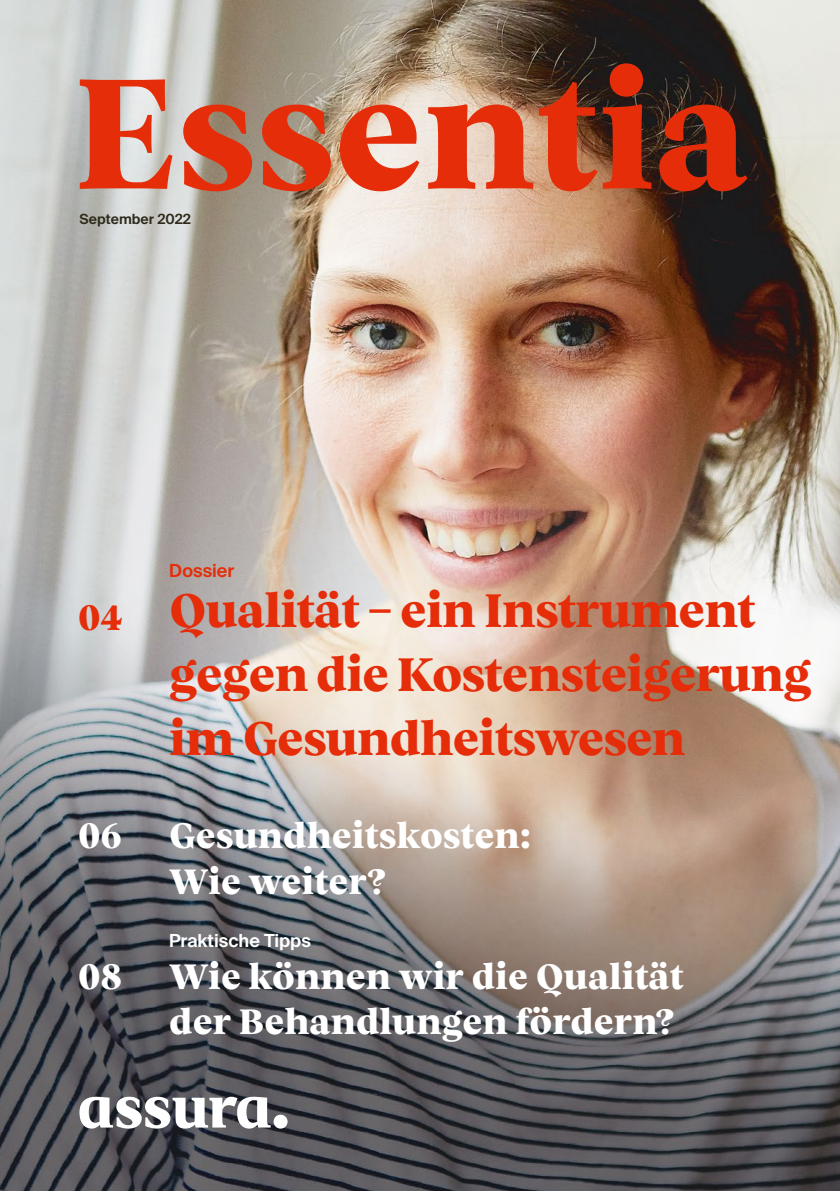
<style>
.page{position:relative;width:840px;height:1191px;background:#fff}
.page>*{position:absolute;margin:0;border:0;box-sizing:border-box;transform-origin:0 0}
.t1{font:800 160px "Vesterbro";color:#e62d0a}
.t2{font:800 48px/64px "Vesterbro";letter-spacing:-.02em;color:#e62d0a}
.t3{font:800 36px/45.4px "Vesterbro";color:#fff}
.t4{font:800 36px "Vesterbro";color:#e62d0a}
.t5{font:600 18px "Suisse Intl";color:#fff}
.t6{font:600 18px "Suisse Intl";color:#e62d0a}
.t7{font:600 14px "Suisse Intl";color:#2e2919}
</style>
<div class="page">
<img style="left:0;top:0;width:839px;height:1191px">
<svg style="left:79px;top:1096px;width:208px;height:32px"></svg>
<h1 class="t1" style="left:73px;top:15px;width:676px">Essentia</h1>
<p class="t7" style="left:79px;top:211px;width:113px">September 2022</p>
<p class="t4" style="left:78px;top:591px;width:46px">04</p>
<p class="t3" style="left:78px;top:811px;width:45px">06</p>
<p class="t3" style="left:78px;top:952px;width:45px">08</p>
<p class="t6" style="left:169px;top:560px;width:67px">Dossier</p>
<h2 class="t2" style="left:169px;top:576px;width:644px">Qualität – ein Instrument gegen die Kostensteigerung im Gesundheitswesen</h2>
<p class="t3" style="left:169px;top:811px;width:363px">Gesundheitskosten:<br>Wie weiter?</p>
<p class="t5" style="left:169px;top:930px;width:143px">Praktische Tipps</p>
<p class="t3" style="left:169px;top:952px;width:515px">Wie können wir die Qualität der Behandlungen fördern?</p>
</div>
